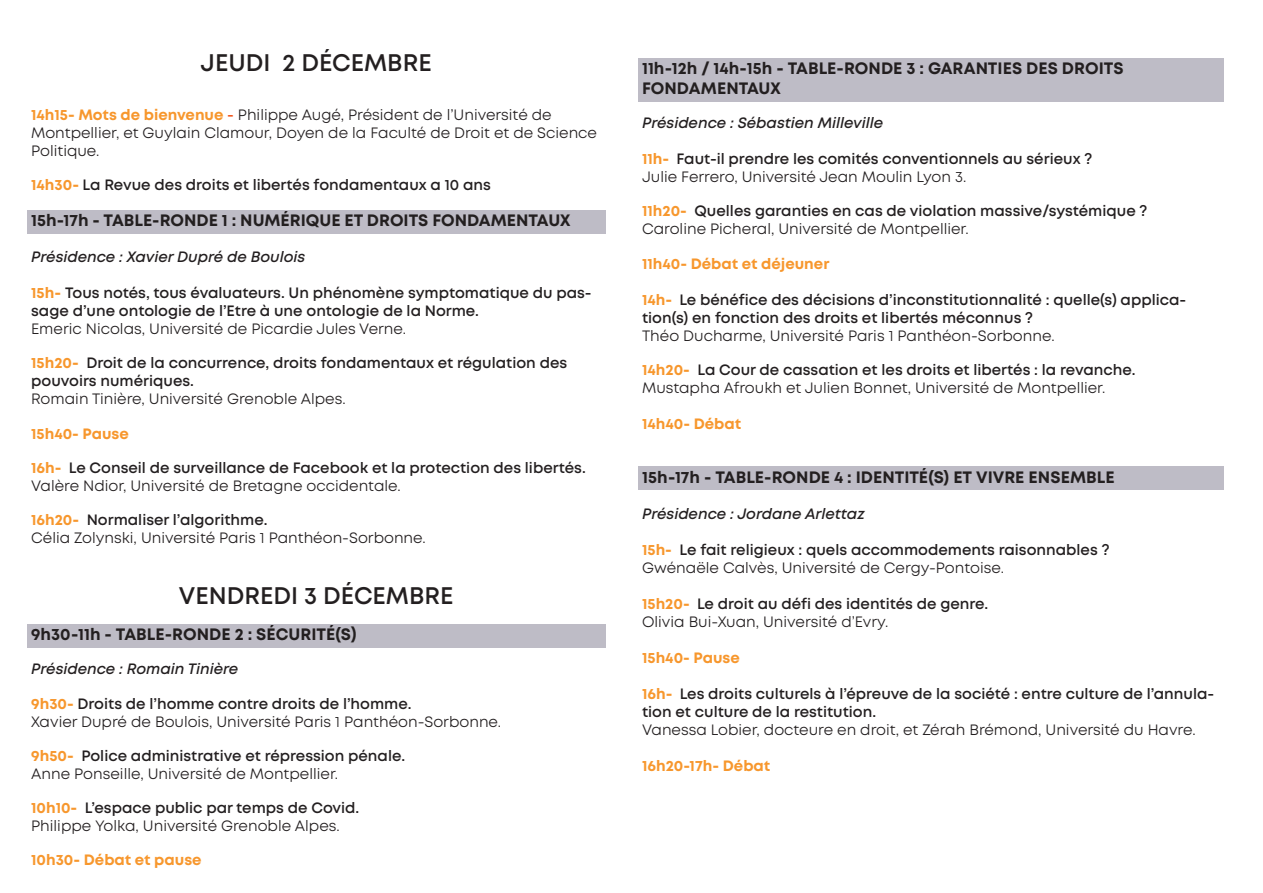
<style>
.page{position:relative;width:1263px;height:893px;background:#fff}
.page>*{position:absolute;margin:0;border:0;box-sizing:border-box;transform-origin:0 0}
.t1{font:600 24px "Mont";color:#231f20}
.t2{font:700 16.5px/19.8px "Mont";color:#231f20}
.t3{font:600 15px/18px "Mont";color:#231f20}
.t4{font:15px/18px "Mont";color:#231f20}
.t5{font:italic 600 15px "Mont";color:#231f20}
.t6{font:700 15px "Mont";color:#f7972d}
.s1{font-weight:700;color:#f7972d}
.s2{font-weight:600;color:#f15921}
</style>
<div class="page">
<div style="left:27px;top:210px;width:578px;height:23px;background:#bebcc6"></div>
<div style="left:27px;top:624px;width:578px;height:23px;background:#bebcc6"></div>
<div style="left:638px;top:58px;width:586px;height:43px;background:#bebcc6"></div>
<div style="left:638px;top:467px;width:586px;height:23px;background:#bebcc6"></div>
<p class="t1" style="left:201px;top:48px;width:233px">JEUDI 2 DÉCEMBRE</p>
<p class="t4" style="left:31px;top:106px;width:567px"><span class="s1">14h15- Mots de bienvenue</span> <span class="s2">-</span> Philippe Augé, Président de l’Université de<br>Montpellier, et Guylain Clamour, Doyen de la Faculté de Droit et de Science<br>Politique.</p>
<p class="t3" style="left:31px;top:176px;width:461px"><span class="s1">14h30-</span> La Revue des droits et libertés fondamentaux a 10 ans</p>
<p class="t2" style="left:31px;top:211px;width:541px">15h-17h - TABLE-RONDE 1 : NUMÉRIQUE ET DROITS FONDAMENTAUX</p>
<p class="t5" style="left:31px;top:247px;width:275px">Présidence : Xavier Dupré de Boulois</p>
<p class="t3" style="left:31px;top:284px;width:562px"><span class="s1">15h-</span> Tous notés, tous évaluateurs. Un phénomène symptomatique du pas&shy;sage d’une ontologie de l’Etre à une ontologie de la Norme.</p>
<p class="t4" style="left:31px;top:320px;width:376px">Emeric Nicolas, Université de Picardie Jules Verne.</p>
<p class="t3" style="left:31px;top:354px;width:537px"><span class="s1">15h20-</span> Droit de la concurrence, droits fondamentaux et régulation des pouvoirs numériques.</p>
<p class="t4" style="left:31px;top:390px;width:316px">Romain Tinière, Université Grenoble Alpes.</p>
<p class="t6" style="left:31px;top:424px;width:99px">15h40- Pause</p>
<p class="t3" style="left:31px;top:459px;width:556px"><span class="s1">16h-</span> Le Conseil de surveillance de Facebook et la protection des libertés.</p>
<p class="t4" style="left:31px;top:477px;width:371px">Valère Ndior, Université de Bretagne occidentale.</p>
<p class="t3" style="left:31px;top:511px;width:238px"><span class="s1">16h20-</span> Normaliser l’algorithme.</p>
<p class="t4" style="left:31px;top:529px;width:396px">Célia Zolynski, Université Paris 1 Panthéon-Sorbonne.</p>
<p class="t1" style="left:179px;top:580px;width:276px">VENDREDI 3 DÉCEMBRE</p>
<p class="t2" style="left:31px;top:625px;width:327px">9h30-11h - TABLE-RONDE 2 : SÉCURITÉ(S)</p>
<p class="t5" style="left:31px;top:659px;width:209px">Présidence : Romain Tinière</p>
<p class="t3" style="left:31px;top:694px;width:382px"><span class="s1">9h30-</span> Droits de l’homme contre droits de l’homme.</p>
<p class="t4" style="left:31px;top:712px;width:471px">Xavier Dupré de Boulois, Université Paris 1 Panthéon-Sorbonne.</p>
<p class="t3" style="left:31px;top:747px;width:375px"><span class="s1">9h50-</span> Police administrative et répression pénale.</p>
<p class="t4" style="left:31px;top:765px;width:308px">Anne Ponseille, Université de Montpellier.</p>
<p class="t3" style="left:31px;top:799px;width:330px"><span class="s1">10h10-</span> L’espace public par temps de Covid.</p>
<p class="t4" style="left:31px;top:817px;width:310px">Philippe Yolka, Université Grenoble Alpes.</p>
<p class="t6" style="left:31px;top:850px;width:172px">10h30- Débat et pause</p>
<p class="t2" style="left:642px;top:59px;width:483px">11h-12h / 14h-15h - TABLE-RONDE 3 : GARANTIES DES DROITS<br>FONDAMENTAUX</p>
<p class="t5" style="left:642px;top:113px;width:242px">Présidence : Sébastien Milleville</p>
<p class="t3" style="left:642px;top:150px;width:452px"><span class="s1">11h-</span> Faut-il prendre les comités conventionnels au sérieux ?</p>
<p class="t4" style="left:642px;top:168px;width:326px">Julie Ferrero, Université Jean Moulin Lyon 3.</p>
<p class="t3" style="left:642px;top:202px;width:507px"><span class="s1">11h20-</span> Quelles garanties en cas de violation massive/systémique ?</p>
<p class="t4" style="left:642px;top:220px;width:328px">Caroline Picheral, Université de Montpellier.</p>
<p class="t6" style="left:642px;top:254px;width:189px">11h40- Débat et déjeuner</p>
<p class="t3" style="left:642px;top:290px;width:546px"><span class="s1">14h-</span> Le bénéfice des décisions d’inconstitutionnalité : quelle(s) applica&shy;tion(s) en fonction des droits et libertés méconnus ?</p>
<p class="t4" style="left:642px;top:327px;width:414px">Théo Ducharme, Université Paris 1 Panthéon-Sorbonne.</p>
<p class="t3" style="left:642px;top:361px;width:495px"><span class="s1">14h20-</span> La Cour de cassation et les droits et libertés : la revanche.</p>
<p class="t4" style="left:642px;top:379px;width:465px">Mustapha Afroukh et Julien Bonnet, Université de Montpellier.</p>
<p class="t6" style="left:642px;top:414px;width:101px">14h40- Débat</p>
<p class="t2" style="left:642px;top:467px;width:474px">15h-17h - TABLE-RONDE 4 : IDENTITÉ(S) ET VIVRE ENSEMBLE</p>
<p class="t5" style="left:642px;top:504px;width:224px">Présidence : Jordane Arlettaz</p>
<p class="t3" style="left:642px;top:541px;width:469px"><span class="s1">15h-</span> Le fait religieux : quels accommodements raisonnables ?</p>
<p class="t4" style="left:642px;top:559px;width:363px">Gwénaële Calvès, Université de Cergy-Pontoise.</p>
<p class="t3" style="left:642px;top:595px;width:348px"><span class="s1">15h20-</span> Le droit au défi des identités de genre.</p>
<p class="t4" style="left:642px;top:613px;width:248px">Olivia Bui-Xuan, Université d’Evry.</p>
<p class="t6" style="left:642px;top:648px;width:99px">15h40- Pause</p>
<p class="t3" style="left:642px;top:685px;width:574px"><span class="s1">16h-</span> Les droits culturels à l’épreuve de la société : entre culture de l’annula&shy;tion et culture de la restitution.</p>
<p class="t4" style="left:642px;top:721px;width:555px">Vanessa Lobier, docteure en droit, et Zérah Brémond, Université du Havre.</p>
<p class="t6" style="left:642px;top:756px;width:130px">16h20-17h- Débat</p>
</div>
